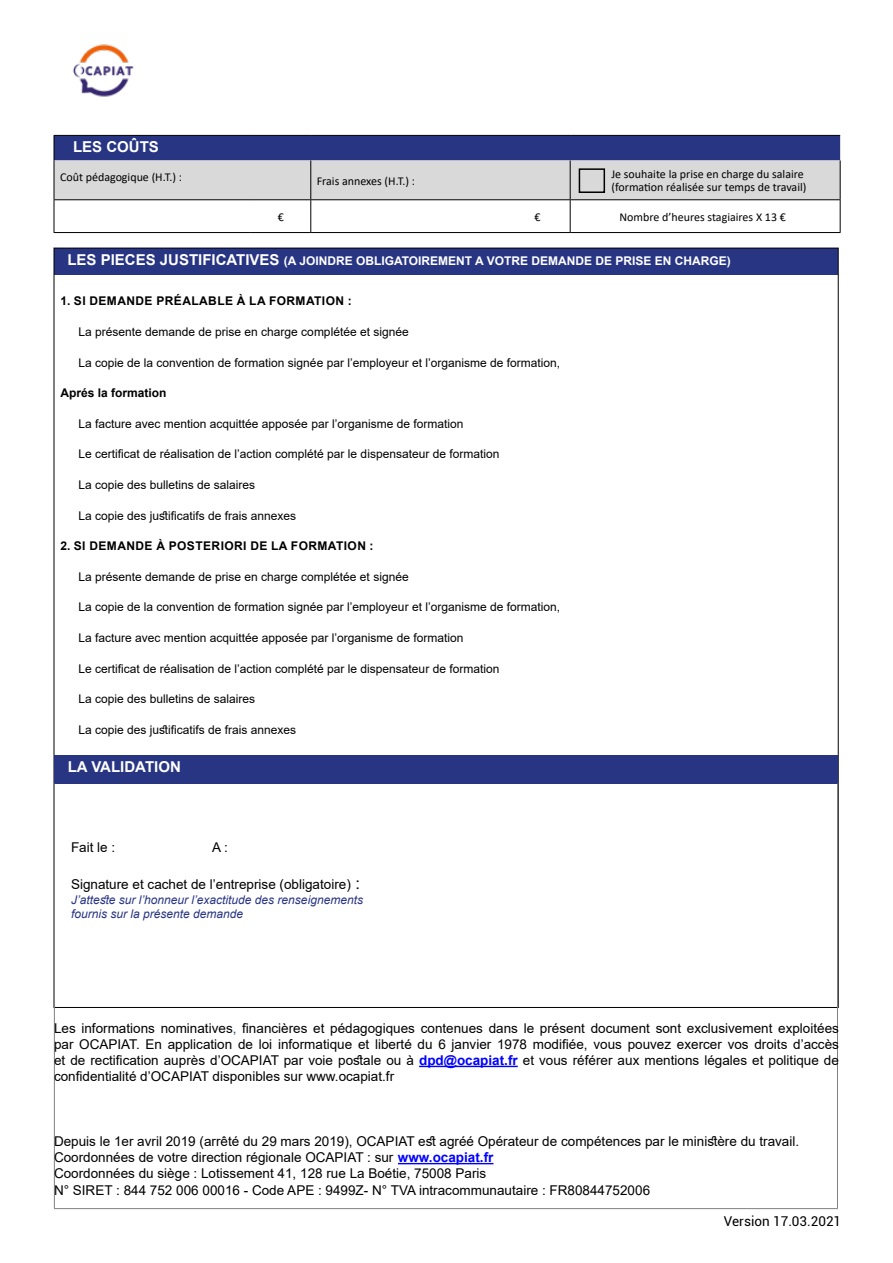
<style>
.page{position:relative;width:893px;height:1263px;background:#fff}
.page>*{position:absolute;margin:0;border:0;box-sizing:border-box;transform-origin:0 0}
.t1{font:700 15px "Arial";color:#fff}
.t2{font:13.5px/16.2px "Arial";color:#000;text-align:justify}
.t3{font:13.5px "Roboto";color:#000}
.t4{font:12px "Arial";color:#000}
.t5{font:12px/12.6px "Calibri";color:#000}
.t6{font:italic 12px/14.4px "Arial";color:#283583}
.t7{font:700 12px "Arial";color:#fff}
.t8{font:700 12px "Arial";letter-spacing:.035em;color:#000}
.t9{font:700 12px "Arial";color:#000}
.s1{font-size:15px}
.s2{font-size:16.5px}
.s3{color:#1f497d}
.s4{font-weight:700;color:#00f}
</style>
<div class="page">
<img style="left:73px;top:44px;width:61px;height:53px">
<div style="left:54px;top:248px;width:784px;height:27px;background:#283583"></div>
<hr style="left:840px;top:160px;width:1px;height:40px;background:#000">
<hr style="left:54px;top:200px;width:1px;height:32px;background:#000">
<hr style="left:310px;top:200px;width:1px;height:32px;background:#000">
<hr style="left:570px;top:200px;width:1px;height:32px;background:#000">
<hr style="left:840px;top:200px;width:1px;height:32px;background:#000">
<hr style="left:54px;top:232px;width:196px;height:1px;background:#000">
<hr style="left:250px;top:232px;width:61px;height:1px;background:#000">
<hr style="left:311px;top:232px;width:259px;height:1px;background:#000">
<hr style="left:570px;top:232px;width:270px;height:1px;background:#000">
<svg style="left:54px;top:135px;width:786px;height:65px"></svg>
<div style="left:579px;top:168px;width:26px;height:25px;border:2px solid #000"></div>
<div style="left:54px;top:755px;width:783px;height:28px;background:#283583"></div>
<hr style="left:54px;top:783px;width:1px;height:425px;background:#808080">
<hr style="left:837px;top:783px;width:1px;height:425px;background:#808080">
<hr style="left:54px;top:1208px;width:784px;height:1px;background:#808080">
<hr style="left:419px;top:1066px;width:99px;height:1px;background:#00f">
<hr style="left:398px;top:1163px;width:95px;height:1px;background:#00f">
<p class="t1" style="left:73px;top:136px;width:87px">LES COÛTS</p>
<p class="t5" style="left:60px;top:171px;width:124px">Coût pédagogique (H.T.) :</p>
<p class="t5" style="left:317px;top:174px;width:100px">Frais annexes (H.T.) :</p>
<p class="t5" style="left:611px;top:168px;width:197px">Je souhaite la prise en charge du salaire (formation réalisée sur temps de travail)</p>
<p class="t5" style="left:620px;top:210px;width:168px">Nombre d’heures stagiaires X 13 €</p>
<p class="t7" style="left:67px;top:253px;width:665px"><span class="s1">LES PIECES JUSTIFICATIVES</span> (A JOINDRE OBLIGATOIREMENT A VOTRE DEMANDE DE PRISE EN CHARGE)</p>
<p class="t8" style="left:60px;top:293px;width:293px">1. SI DEMANDE PRÉALABLE À LA FORMATION :</p>
<p class="t4" style="left:79px;top:324px;width:332px">La présente demande de prise en charge complétée et signée</p>
<p class="t4" style="left:79px;top:354px;width:483px">La copie de la convention de formation signée par l’employeur et l’organisme de formation,</p>
<p class="t9" style="left:60px;top:385px;width:108px">Aprés la formation</p>
<p class="t4" style="left:79px;top:415px;width:386px">La facture avec mention acquittée apposée par l’organisme de formation</p>
<p class="t4" style="left:79px;top:446px;width:422px">Le certificat de réalisation de l’action complété par le dispensateur de formation</p>
<p class="t4" style="left:79px;top:477px;width:178px">La copie des bulletins de salaires</p>
<p class="t4" style="left:79px;top:507px;width:219px">La copie des justificatifs de frais annexes</p>
<p class="t8" style="left:60px;top:538px;width:315px">2. SI DEMANDE À POSTERIORI DE LA FORMATION :</p>
<p class="t4" style="left:78px;top:568px;width:332px">La présente demande de prise en charge complétée et signée</p>
<p class="t4" style="left:78px;top:599px;width:483px">La copie de la convention de formation signée par l’employeur et l’organisme de formation,</p>
<p class="t4" style="left:78px;top:630px;width:386px">La facture avec mention acquittée apposée par l’organisme de formation</p>
<p class="t4" style="left:78px;top:660px;width:422px">Le certificat de réalisation de l’action complété par le dispensateur de formation</p>
<p class="t4" style="left:78px;top:691px;width:178px">La copie des bulletins de salaires</p>
<p class="t4" style="left:78px;top:721px;width:219px">La copie des justificatifs de frais annexes</p>
<p class="t1" style="left:68px;top:756px;width:115px">LA VALIDATION</p>
<p class="t2" style="left:71px;top:839px;width:46px">Fait le :</p>
<p class="t2" style="left:212px;top:839px;width:17px">A:</p>
<p class="t2" style="left:71px;top:876px;width:291px">Signature et cachet de l’entreprise (obligatoire) <span class="s2">:</span></p>
<p class="t6" style="left:71px;top:892px;width:293px">J’atteste sur l’honneur l’exactitude des renseignements fournis sur la présente demande</p>
<p class="t2" style="left:54px;top:1020px;width:786px">Les informations nominatives<span class="s3">,</span> financières et pédagogiques contenues dans le présent document sont exclusivement exploitées par OCAPIAT. En application de loi informatique et liberté du 6 janvier 1978 modifiée, vous pouvez exercer vos droits d’accès et de rectification auprès d’OCAPIAT par voie postale ou à <span class="s4">dpd@ocapiat.fr</span> et vous référer aux mentions légales et politique de confidentialité d’OCAPIAT disponibles sur www.ocapiat.fr</p>
<p class="t2" style="left:54px;top:1133px;width:747px;text-align:left">Depuis le 1er avril 2019 (arrêté du 29 mars 2019), OCAPIAT est agréé Opérateur de compétences par le ministère du travail.<br>Coordonnées de votre direction régionale OCAPIAT : sur <span class="s4">www.ocapiat.fr<br></span>Coordonnées du siège : Lotissement 41, 128 rue La Boétie, 75008 Paris<br>N° SIRET : 844 752 006 00016 - Code APE : 9499Z- N° TVA intracommunautaire : FR80844752006</p>
<p class="t3" style="left:724px;top:1212px;width:119px">Version 17.03.2021</p>
</div>
